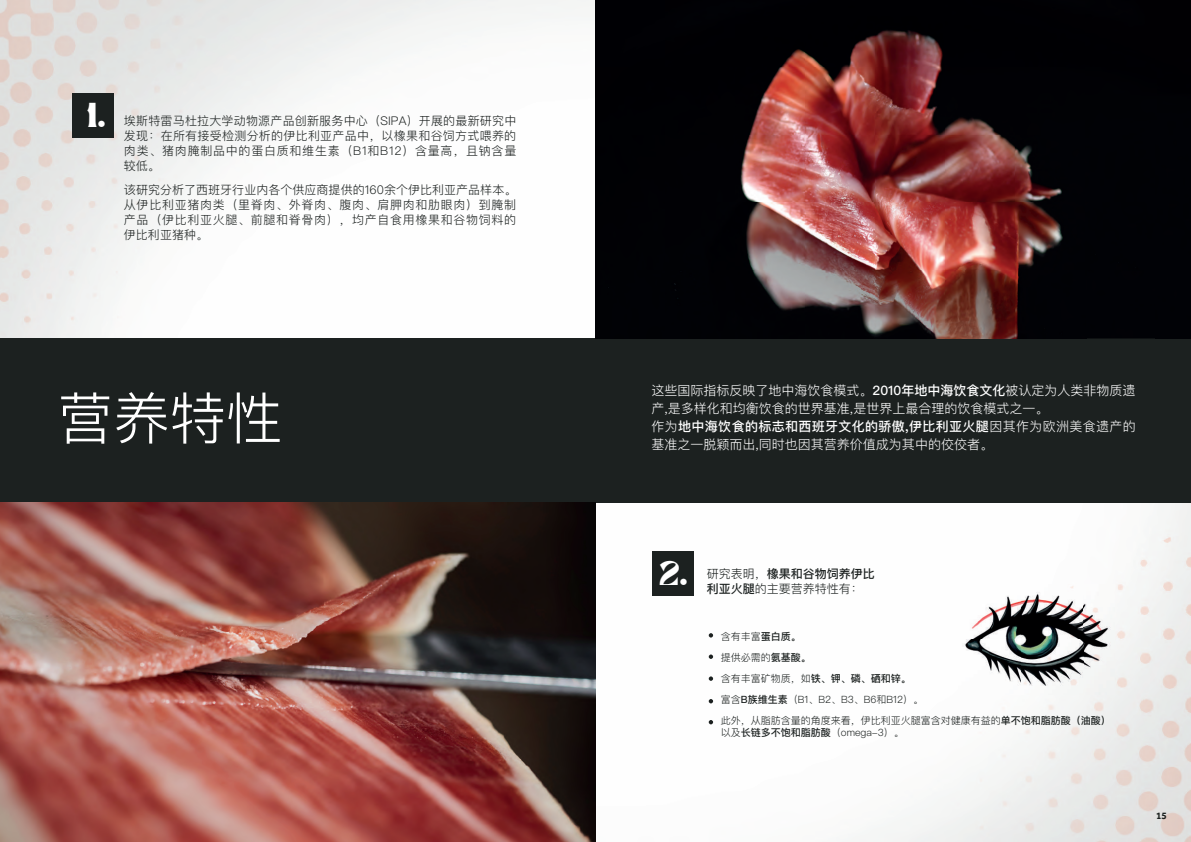
<style>
.page{position:relative;width:1191px;height:842px;background:#fff}
.page>*{position:absolute;margin:0;border:0;box-sizing:border-box;transform-origin:0 0}
.t1{font:300 56.3px "Ping Fang SC";color:#fff}
.t2{font:36.1px "Glow Better Serif";color:#fff}
.t3{font:300 13px/18px "Ping Fang SC";color:#fff}
.t4{font:300 12px/15px "Ping Fang SC";letter-spacing:.055em;color:#1c2120;text-align:justify}
.t5{font:300 12px/15px "Ping Fang SC";color:#1c2120}
.t6{font:300 10px/21px "Ping Fang SC";color:#1c2120}
.t7{font:700 10px "Effra";color:#1c2120}
.s1{font-weight:500}
</style>
<div class="page">
<img style="left:0;top:0;width:1191px;height:842px">
<div style="left:73px;top:94px;width:41px;height:44px;background:#1c2120"></div>
<div style="left:652px;top:551px;width:41px;height:44px;background:#1c2120"></div>
<svg style="left:708px;top:633px;width:5px;height:4px"></svg>
<svg style="left:708px;top:654px;width:5px;height:5px"></svg>
<svg style="left:708px;top:676px;width:5px;height:5px"></svg>
<svg style="left:708px;top:720px;width:5px;height:4px"></svg>
<svg style="left:708px;top:699px;width:5px;height:4px"></svg>
<div style="left:0;top:338px;width:1191px;height:164px;background:#1c2120"></div>
<img style="left:0;top:502px;width:595px;height:340px">
<img style="left:958px;top:585px;width:156px;height:110px">
<img style="left:595px;top:0;width:596px;height:338px">
<h2 class="t2" style="left:87px;top:93px;width:20px">1.</h2>
<p class="t4" style="left:124px;top:113px;width:394px">埃斯特雷马杜拉大学动物源产品创新服务中心（SIPA）开展的最新研究中发现：在所有接受检测分析的伊比利亚产品中，以橡果和谷饲方式喂养的肉类、猪肉腌制品中的蛋白质和维生素（B1和B12）含量高，且钠含量较低。</p>
<p class="t4" style="left:124px;top:182px;width:394px">该研究分析了西班牙行业内各个供应商提供的160余个伊比利亚产品样本。从伊比利亚猪肉类（里脊肉、外脊肉、腹肉、肩胛肉和肋眼肉）到腌制产品（伊比利亚火腿、前腿和脊骨肉），均产自食用橡果和谷物饲料的伊比利亚猪种。</p>
<h1 class="t1" style="left:57px;top:383px;width:227px">营养特性</h1>
<p class="t3" style="left:651px;top:381px;width:486px">这些国际指标反映了地中海饮食模式。<span class="s1">2010年地中海饮食文化</span>被认定为人类非物质遗产,是多样化和均衡饮食的世界基准,是世界上最合理的饮食模式之一。<br>作为<span class="s1">地中海饮食的标志和西班牙文化的骄傲,伊比利亚火腿</span>因其作为欧洲美食遗产的</p>
<p class="t3" style="left:651px;top:435px;width:343px">基准之一脱颖而出,同时也因其营养价值成为其中的佼佼者。</p>
<h2 class="t2" style="left:659px;top:550px;width:30px">2.</h2>
<p class="t5" style="left:706px;top:566px;width:169px">研究表明，<span class="s1">橡果和谷物饲养伊比利亚火腿</span>的主要营养特性有：</p>
<p class="t6" style="left:721px;top:625px;width:391px">含有丰富<span class="s1">蛋白质。<br></span>提供必需的<span class="s1">氨基酸。<br></span>含有丰富矿物质，如<span class="s1">铁、钾、磷、硒和锌。<br></span>富含<span class="s1">B族维生素</span>（B1、B2、B3、B6和B12）。<br>此外，从脂肪含量的角度来看，伊比利亚火腿富含对健康有益的<span class="s1">单不饱和脂肪酸（油酸）</span></p>
<p class="t6" style="left:721px;top:721px;width:185px">以及<span class="s1">长链多不饱和脂肪酸</span>（omega-3）。</p>
<p class="t7" style="left:1156px;top:809px;width:12px">15</p>
</div>
